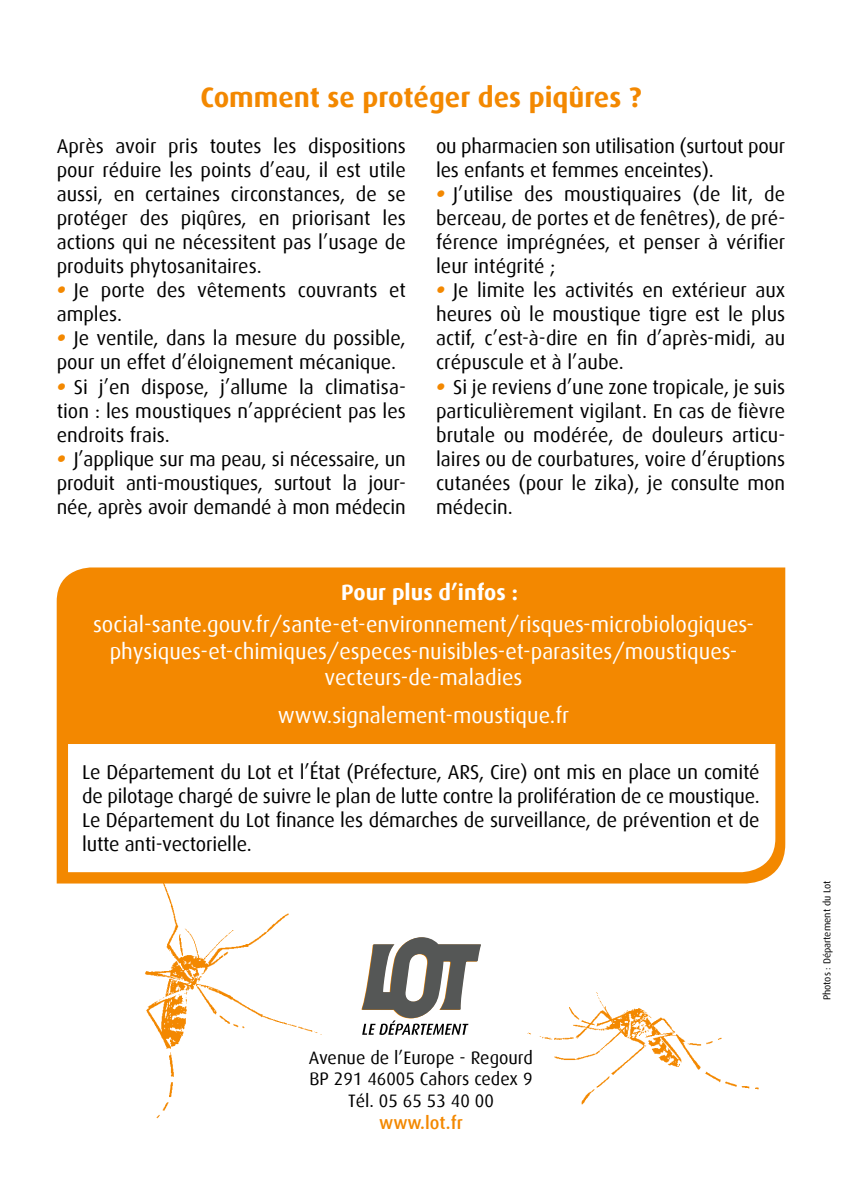
<style>
.page{position:relative;width:842px;height:1191px;background:#fff}
.page>*{position:absolute;margin:0;border:0;box-sizing:border-box;transform-origin:0 0}
.t1{font:700 28px "Dax";color:#f38800}
.t2{font:22px/26.4px "Dax";color:#fff;text-align:center}
.t3{font:700 22px "Dax";color:#fff}
.t4{font:20px/24px "Dax";color:#000;text-align:justify}
.t5{font:18px/21.6px "Dax";color:#000;text-align:center}
.t6{font:500 18px "Dax";color:#f38800}
.t7{font:10px "Dax";color:#000}
.s1{font-weight:800;font-style:italic;color:#f38800}
</style>
<div class="page">
<div style="left:57px;top:567px;width:728px;height:316px;background:#f38800"></div>
<svg style="left:68px;top:744px;width:707px;height:128px"></svg>
<img style="left:93px;top:868px;width:255px;height:251px">
<img style="left:527px;top:992px;width:232px;height:113px">
<svg style="left:361px;top:937px;width:120px;height:98px"></svg>
<h1 class="t1" style="left:201px;top:81px;width:442px">Comment se protéger des piqûres ?</h1>
<p class="t4" style="left:57px;top:135px;width:351px">Après avoir pris toutes les dispositions pour réduire les points d’eau, il est utile aussi, en certaines circonstances, de se protéger des piqûres, en priorisant les actions qui ne nécessitent pas l’usage de produits phytosanitaires.</p>
<p class="t4" style="left:57px;top:279px;width:351px"><span class="s1">•</span> Je porte des vêtements couvrants et amples.</p>
<p class="t4" style="left:57px;top:327px;width:351px"><span class="s1">•</span> Je ventile, dans la mesure du possible, pour un effet d’éloignement mécanique.</p>
<p class="t4" style="left:57px;top:375px;width:351px"><span class="s1">•</span> Si j’en dispose, j’allume la climatisa&shy;tion : les moustiques n’apprécient pas les endroits frais.</p>
<p class="t4" style="left:57px;top:447px;width:351px"><span class="s1">•</span> J’applique sur ma peau, si nécessaire, un produit anti-moustiques, surtout la jour&shy;née, après avoir demandé à mon médecin</p>
<p class="t4" style="left:436px;top:135px;width:351px">ou pharmacien son utilisation (surtout pour les enfants et femmes enceintes).</p>
<p class="t4" style="left:436px;top:183px;width:351px"><span class="s1">•</span> J’utilise des moustiquaires (de lit, de berceau, de portes et de fenêtres), de pré&shy;férence imprégnées, et penser à vérifier leur intégrité ;</p>
<p class="t4" style="left:436px;top:279px;width:351px"><span class="s1">•</span> Je limite les activités en extérieur aux heures où le moustique tigre est le plus actif, c’est-à-dire en fin d’après-midi, au crépuscule et à l’aube.</p>
<p class="t4" style="left:436px;top:375px;width:351px"><span class="s1">•</span> Si je reviens d’une zone tropicale, je suis particulièrement vigilant. En cas de fièvre brutale ou modérée, de douleurs articu&shy;laires ou de courbatures, voire d’éruptions cutanées (pour le zika), je consulte mon médecin.</p>
<p class="t3" style="left:341px;top:580px;width:178px">Pour plus d’infos :</p>
<p class="t2" style="left:93px;top:611px;width:663px">social-sante.gouv.fr/sante-et-environnement/risques-microbiologiques&shy;physiques-et-chimiques/especes-nuisibles-et-parasites/moustiques&shy;vecteurs-de-maladies</p>
<p class="t2" style="left:278px;top:702px;width:293px">www.signalement-moustique.fr</p>
<p class="t4" style="left:82px;top:760px;width:679px">Le Département du Lot et l’État (Préfecture, ARS, Cire) ont mis en place un comité de pilotage chargé de suivre le plan de lutte contre la prolifération de ce moustique.<br>Le Département du Lot finance les démarches de surveillance, de prévention et de lutte anti-vectorielle.</p>
<p class="t5" style="left:309px;top:1046px;width:226px">Avenue de l’Europe - Regourd<br>BP 291 46005 Cahors cedex 9<br>Tél. 05 65 53 40 00</p>
<p class="t6" style="left:379px;top:1112px;width:85px">www.lot.fr</p>
<p class="t7" style="left:822px;top:1000px;width:121px;rotate:-90deg">Photos : Département du Lot</p>
</div>
